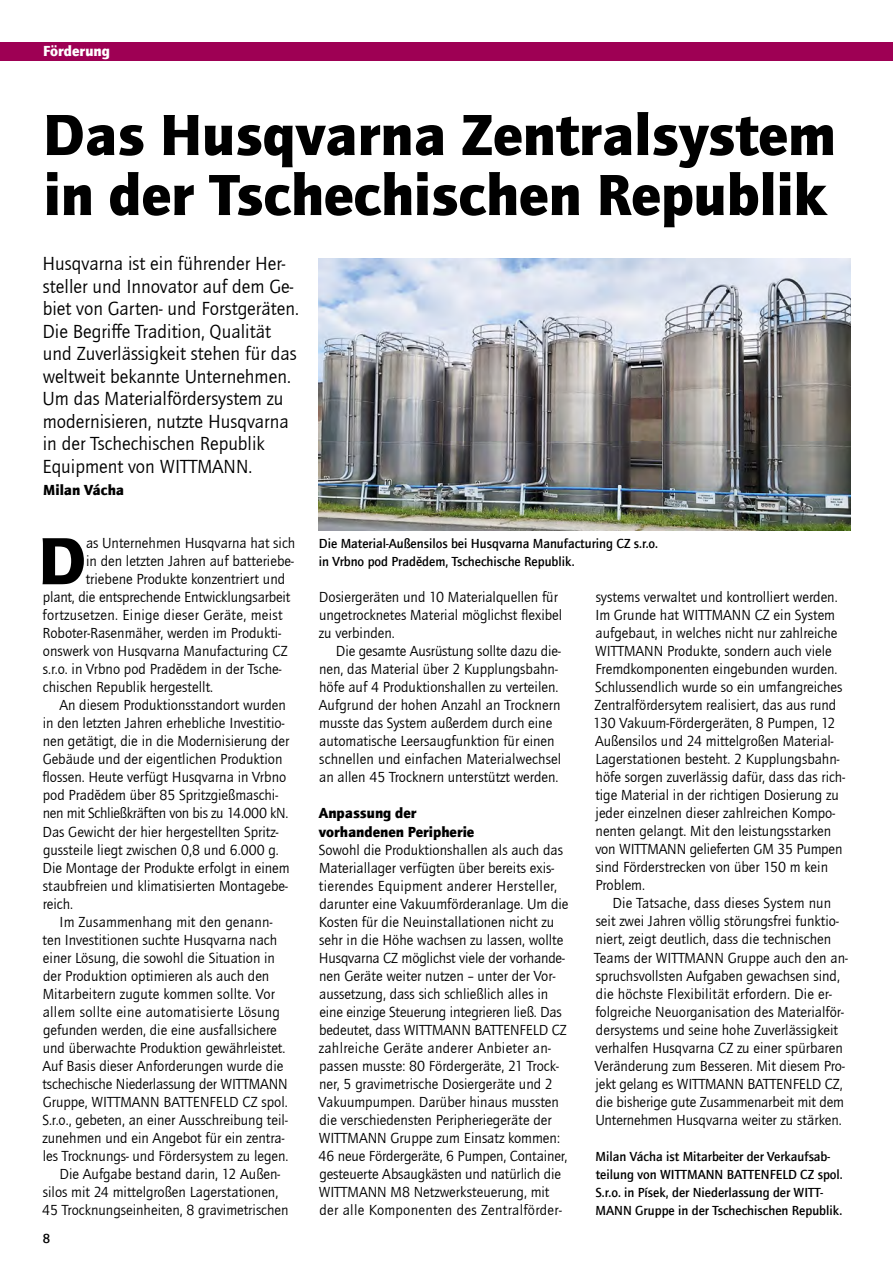
<style>
.page{position:relative;width:893px;height:1263px;background:#fff}
.page>*{position:absolute;margin:0;border:0;box-sizing:border-box;transform-origin:0 0}
.t1{font:900 69px "Quay Sans ITC Com";color:#000}
.t2{font:900 60px/60px "Quay Sans ITC Com";color:#000}
.t3{font:19.5px/22.5px "Quay Sans ITC Com";color:#000}
.t4{font:15px/18px "Quay Sans ITC Com";color:#000}
.t5{font:15px "Quay Sans ITC Com";letter-spacing:.02em;color:#000}
.t6{font:900 15px/18px "Quay Sans ITC Com";color:#000}
.t7{font:15px "Quay Sans ITC Com";letter-spacing:-.02em;color:#000}
.t8{font:900 15px "Quay Sans ITC Com";color:#fff}
.t9{font:500 13.5px/18px "Quay Sans ITC Com";color:#000}
</style>
<div class="page">
<div style="left:0;top:43px;width:893px;height:18px;background:#9e0054"></div>
<img style="left:319px;top:258px;width:531px;height:272px">
<p class="t8" style="left:43px;top:41px;width:68px">Förderung</p>
<h2 class="t2" style="left:43px;top:103px;width:794px">Das Husqvarna Zentralsystem in der Tschechischen Republik</h2>
<p class="t3" style="left:43px;top:252px;width:258px">Husqvarna ist ein führender Her&shy;steller und Innovator auf dem Ge&shy;biet von Garten- und Forstgeräten.<br>Die Begriffe Tradition, Qualität und Zuverlässigkeit stehen für das weltweit bekannte Unternehmen.<br>Um das Materialfördersystem zu modernisieren, nutzte Husqvarna in der Tschechischen Republik<br>Equipment von WITTMANN.</p>
<p class="t6" style="left:43px;top:481px;width:82px">Milan Vácha</p>
<h1 class="t1" style="left:38px;top:516px;width:49px">D</h1>
<p class="t4" style="left:86px;top:534px;width:211px">as Unternehmen Husqvarna hat sich</p>
<p class="t4" style="left:86px;top:552px;width:209px">in den letzten Jahren auf batteriebe-</p>
<p class="t4" style="left:86px;top:570px;width:201px">triebene Produkte konzentriert und</p>
<p class="t4" style="left:43px;top:588px;width:249px">plant, die entsprechende Entwicklungsarbeit</p>
<p class="t5" style="left:42px;top:606px;width:242px">fortzusetzen. Einige dieser Geräte, meist</p>
<p class="t4" style="left:43px;top:624px;width:240px">Roboter-Rasenmäher, werden im Produkti-</p>
<p class="t4" style="left:43px;top:642px;width:246px">onswerk von Husqvarna Manufacturing CZ</p>
<p class="t4" style="left:43px;top:660px;width:240px">s.r.o. in Vrbno pod Pradědem in der Tsche-</p>
<p class="t4" style="left:43px;top:678px;width:172px">chischen Republik hergestellt.</p>
<p class="t4" style="left:59px;top:696px;width:228px">An diesem Produktionsstandort wurden</p>
<p class="t4" style="left:43px;top:714px;width:243px">in den letzten Jahren erhebliche Investitio-</p>
<p class="t4" style="left:43px;top:732px;width:248px">nen getätigt, die in die Modernisierung der</p>
<p class="t4" style="left:43px;top:750px;width:241px">Gebäude und der eigentlichen Produktion</p>
<p class="t4" style="left:42px;top:768px;width:245px">flossen. Heute verfügt Husqvarna in Vrbno</p>
<p class="t4" style="left:43px;top:786px;width:237px">pod Pradědem über 85 Spritzgießmaschi-</p>
<p class="t7" style="left:43px;top:805px;width:247px">nen mit Schließkräften von bis zu 14.000 kN.</p>
<p class="t4" style="left:43px;top:822px;width:237px">Das Gewicht der hier hergestellten Spritz-</p>
<p class="t4" style="left:43px;top:840px;width:237px">gussteile liegt zwischen 0,8 und 6.000 g.</p>
<p class="t4" style="left:43px;top:858px;width:249px">Die Montage der Produkte erfolgt in einem</p>
<p class="t4" style="left:43px;top:876px;width:246px">staubfreien und klimatisierten Montagebe-</p>
<p class="t4" style="left:43px;top:894px;width:32px">reich.</p>
<p class="t4" style="left:60px;top:912px;width:214px">Im Zusammenhang mit den genann-</p>
<p class="t4" style="left:43px;top:930px;width:236px">ten Investitionen suchte Husqvarna nach</p>
<p class="t4" style="left:43px;top:948px;width:234px">einer Lösung, die sowohl die Situation in</p>
<p class="t4" style="left:43px;top:966px;width:228px">der Produktion optimieren als auch den</p>
<p class="t4" style="left:43px;top:985px;width:234px">Mitarbeitern zugute kommen sollte. Vor</p>
<p class="t5" style="left:43px;top:1003px;width:239px">allem sollte eine automatisierte Lösung</p>
<p class="t4" style="left:43px;top:1021px;width:235px">gefunden werden, die eine ausfallsichere</p>
<p class="t4" style="left:43px;top:1039px;width:244px">und überwachte Produktion gewährleistet.</p>
<p class="t4" style="left:42px;top:1057px;width:243px">Auf Basis dieser Anforderungen wurde die</p>
<p class="t4" style="left:43px;top:1075px;width:247px">tschechische Niederlassung der WITTMANN</p>
<p class="t4" style="left:43px;top:1093px;width:246px">Gruppe, WITTMANN BATTENFELD CZ spol.</p>
<p class="t4" style="left:42px;top:1111px;width:247px">S.r.o., gebeten, an einer Ausschreibung teil-</p>
<p class="t4" style="left:42px;top:1129px;width:243px">zunehmen und ein Angebot für ein zentra-</p>
<p class="t4" style="left:43px;top:1147px;width:247px">les Trocknungs- und Fördersystem zu legen.</p>
<p class="t4" style="left:60px;top:1165px;width:222px">Die Aufgabe bestand darin, 12 Außen-</p>
<p class="t4" style="left:43px;top:1183px;width:237px">silos mit 24 mittelgroßen Lagerstationen,</p>
<p class="t4" style="left:42px;top:1201px;width:248px">45 Trocknungseinheiten, 8 gravimetrischen</p>
<p class="t9" style="left:43px;top:1229px;width:9px">8</p>
<p class="t9" style="left:319px;top:534px;width:341px">Die Material-Außensilos bei Husqvarna Manufacturing CZ s.r.o. in Vrbno pod Pradědem, Tschechische Republik.</p>
<p class="t4" style="left:319px;top:588px;width:245px">Dosiergeräten und 10 Materialquellen für ungetrocknetes Material möglichst flexibel zu verbinden.</p>
<p class="t4" style="left:319px;top:642px;width:244px;text-indent:17px">Die gesamte Ausrüstung sollte dazu die&shy;nen, das Material über 2 Kupplungsbahn&shy;höfe auf 4 Produktionshallen zu verteilen.<br>Aufgrund der hohen Anzahl an Trocknern musste das System außerdem durch eine automatische Leersaugfunktion für einen schnellen und einfachen Materialwechsel an allen 45 Trocknern unterstützt werden.</p>
<p class="t6" style="left:319px;top:804px;width:157px">Anpassung der vorhandenen Peripherie</p>
<p class="t4" style="left:319px;top:840px;width:251px">Sowohl die Produktionshallen als auch das Materiallager verfügten über bereits exis&shy;tierendes Equipment anderer Hersteller, darunter eine Vakuumförderanlage. Um die Kosten für die Neuinstallationen nicht zu sehr in die Höhe wachsen zu lassen, wollte Husqvarna CZ möglichst viele der vorhande&shy;nen Geräte weiter nutzen – unter der Vor&shy;aussetzung, dass sich schließlich alles in eine einzige Steuerung integrieren ließ. Das bedeutet, dass WITTMANN BATTENFELD CZ zahlreiche Geräte anderer Anbieter an&shy;passen musste: 80 Fördergeräte, 21 Trock&shy;ner, 5 gravimetrische Dosiergeräte und 2<br>Vakuumpumpen. Darüber hinaus mussten die verschiedensten Peripheriegeräte der WITTMANN Gruppe zum Einsatz kommen:<br>46 neue Fördergeräte, 6 Pumpen, Container, gesteuerte Absaugkästen und natürlich die WITTMANN M8 Netzwerksteuerung, mit der alle Komponenten des Zentralförder-</p>
<p class="t4" style="left:593px;top:588px;width:253px">systems verwaltet und kontrolliert werden.<br>Im Grunde hat WITTMANN CZ ein System aufgebaut, in welches nicht nur zahlreiche WITTMANN Produkte, sondern auch viele Fremdkomponenten eingebunden wurden.<br>Schlussendlich wurde so ein umfangreiches Zentralfördersytem realisiert, das aus rund 130 Vakuum-Fördergeräten, 8 Pumpen, 12<br>Außensilos und 24 mittelgroßen Material-Lagerstationen besteht. 2 Kupplungsbahn&shy;höfe sorgen zuverlässig dafür, dass das rich&shy;tige Material in der richtigen Dosierung zu jeder einzelnen dieser zahlreichen Kompo&shy;nenten gelangt. Mit den leistungsstarken von WITTMANN gelieferten GM 35 Pumpen sind Förderstrecken von über 150 m kein Problem.</p>
<p class="t4" style="left:594px;top:894px;width:255px;text-indent:18px">Die Tatsache, dass dieses System nun seit zwei Jahren völlig störungsfrei funktio&shy;niert, zeigt deutlich, dass die technischen Teams der WITTMANN Gruppe auch den an&shy;spruchsvollsten Aufgaben gewachsen sind, die höchste Flexibilität erfordern. Die er&shy;folgreiche Neuorganisation des Materialför&shy;dersystems und seine hohe Zuverlässigkeit verhalfen Husqvarna CZ zu einer spürbaren Veränderung zum Besseren. Mit diesem Pro&shy;jekt gelang es WITTMANN BATTENFELD CZ, die bisherige gute Zusammenarbeit mit dem Unternehmen Husqvarna weiter zu stärken.</p>
<p class="t9" style="left:595px;top:1147px;width:249px">Milan Vácha ist Mitarbeiter der Verkaufsab&shy;teilung von WITTMANN BATTENFELD CZ spol.<br>S.r.o. in Písek, der Niederlassung der WITT-MANN Gruppe in der Tschechischen Republik.</p>
</div>
